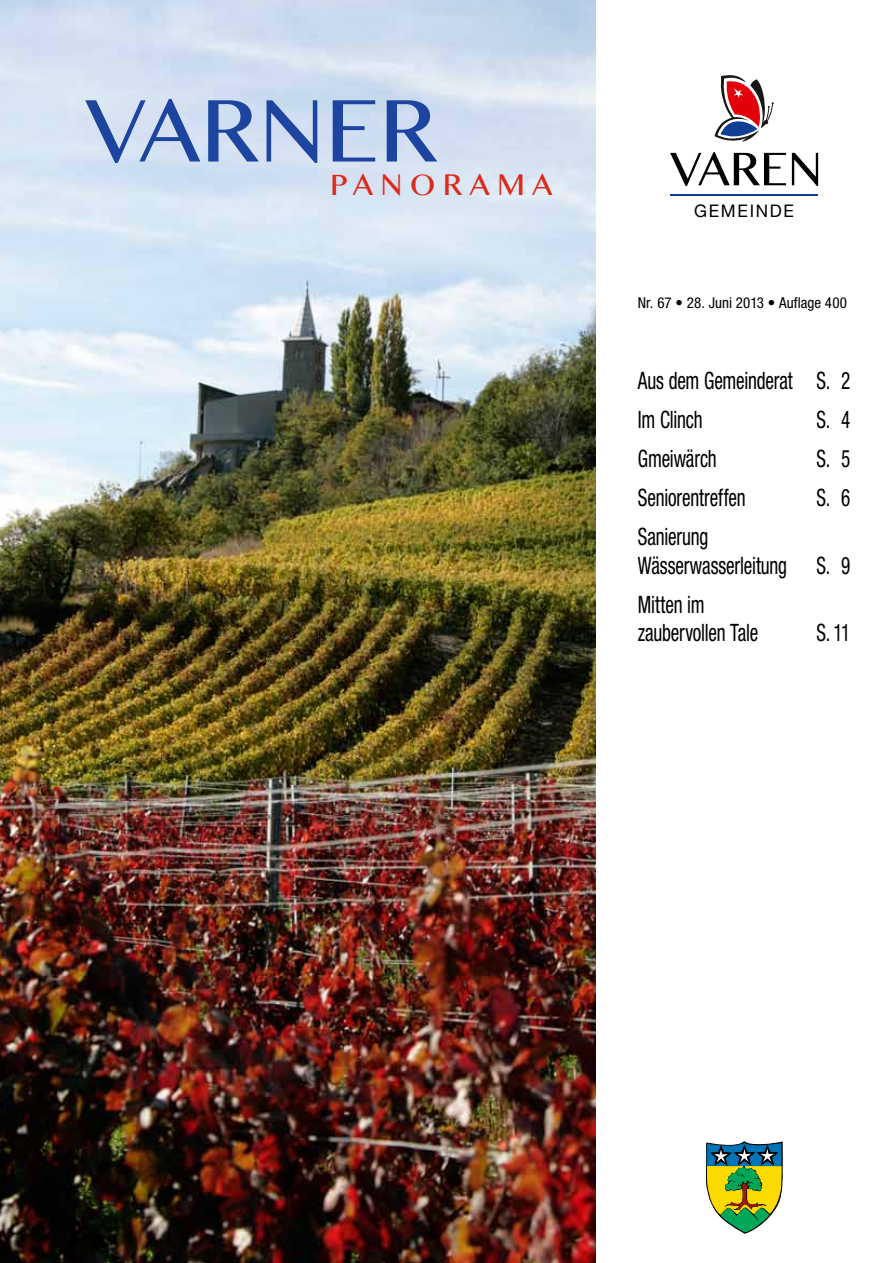
<style>
.page{position:relative;width:893px;height:1263px;background:#fff}
.page>*{position:absolute;margin:0;border:0;box-sizing:border-box;transform-origin:0 0}
.t1{font:90px "Myanmar MN";color:#1d45a0}
.t2{font:30px "Myanmar MN";letter-spacing:.24em;color:#dc291a}
.t3{font:condensed 24px/28.5px "Helvetica Neue LT Std";letter-spacing:-.01em;color:#000;scale:.8 1}
.t4{font:17.4px "Helvetica Neue LT Std";letter-spacing:.1em;color:#000}
.t5{font:condensed 15px "Helvetica Neue LT Std";letter-spacing:.005em;color:#000}
</style>
<div class="page">
<img style="left:0;top:0;width:595px;height:1263px">
<hr style="left:670px;top:194px;width:148px;height:1px;background:#0f3f93">
<svg style="left:670px;top:152px;width:116px;height:34px"></svg>
<svg style="left:792px;top:153px;width:26px;height:33px"></svg>
<svg style="left:715px;top:75px;width:59px;height:67px"></svg>
<svg style="left:706px;top:1142px;width:76px;height:91px"></svg>
<h1 class="t1" style="left:85px;top:78px;width:354px">VARNER</h1>
<p class="t2" style="left:330px;top:167px;width:224px">PANORAMA</p>
<p class="t4" style="left:694px;top:200px;width:101px">GEMEINDE</p>
<p class="t5" style="left:638px;top:294px;width:211px">Nr. 67 • 28. Juni 2013 • Auflage 400</p>
<p class="t3" style="left:638px;top:361px;width:267px;line-height:39px">Aus dem Gemeinderat S. 2<br>Im Clinch</p>
<p class="t3" style="left:816px;top:405px;width:44px">S. 4</p>
<p class="t3" style="left:638px;top:444px;width:100px">Gmeiwärch</p>
<p class="t3" style="left:816px;top:444px;width:44px">S. 5</p>
<p class="t3" style="left:638px;top:483px;width:136px">Seniorentreffen</p>
<p class="t3" style="left:816px;top:483px;width:44px">S. 6</p>
<p class="t3" style="left:638px;top:522px;width:267px">Sanierung<br>Wässerwasserleitung S. 9</p>
<p class="t3" style="left:638px;top:590px;width:152px">Mitten im zaubervollen Tale</p>
<p class="t3" style="left:816px;top:618px;width:44px">S. 11</p>
</div>
